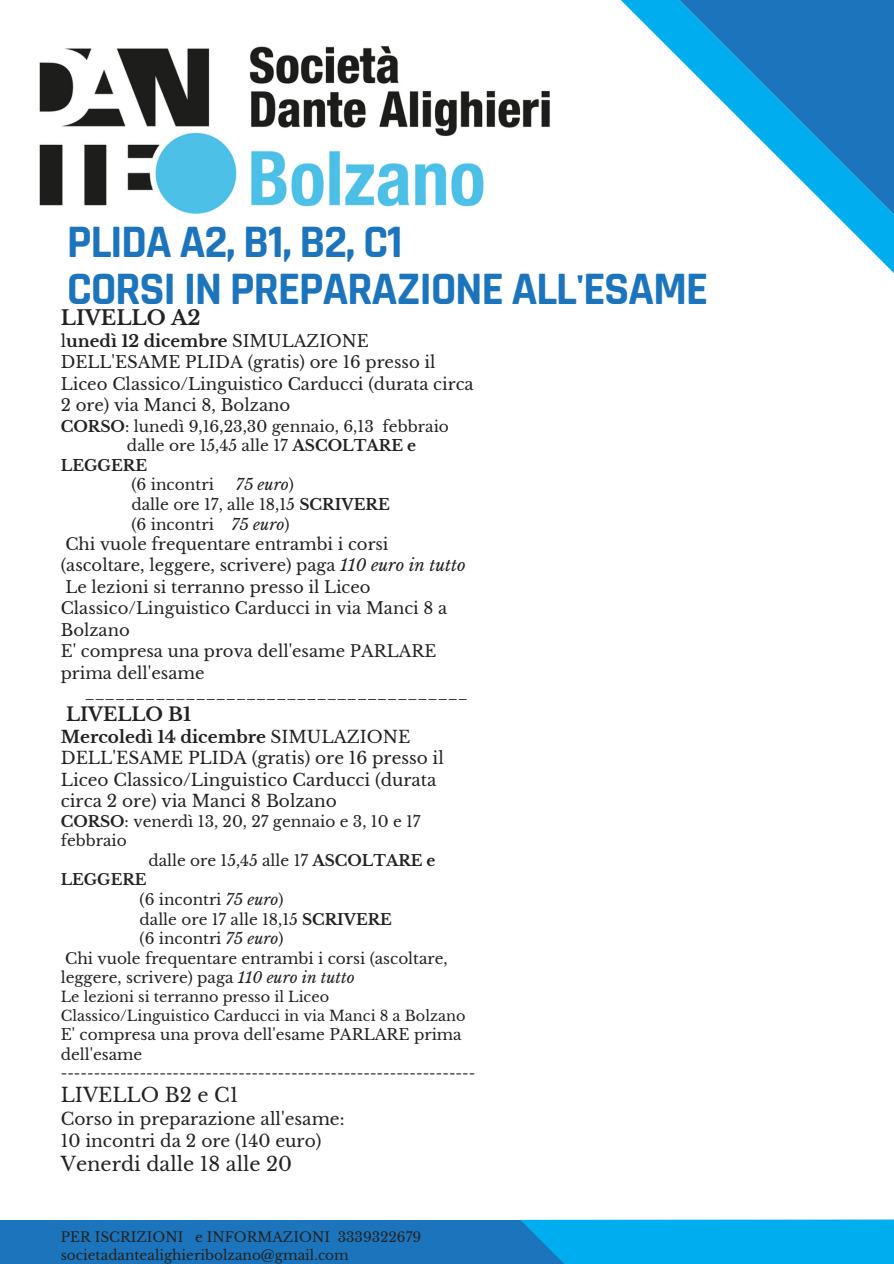
<style>
.page{position:relative;width:894px;height:1264px;background:#fff}
.page>*{position:absolute;margin:0;border:0;box-sizing:border-box;transform-origin:0 0}
.t1{font:700 47.1px/47px "Rajdhani";letter-spacing:-.03em;color:#1c75bc}
.t2{font:700 20.25px "Libre Baskerville";color:#222}
.t3{font:19.5px "Libre Baskerville";color:#222}
.t4{font:700 18.6px "Libre Baskerville";color:#222}
.t5{font:16.95px/21.5px "Libre Baskerville";color:#222}
.t6{font:16.5px/21.5px "Libre Baskerville";color:#222}
.t7{font:16.35px/21.5px "Libre Baskerville";color:#222}
.t8{font:15.3px/19.5px "Libre Baskerville";color:#222}
.t9{font:700 15.3px "Libre Baskerville";color:#222}
.t10{font:14.4px/18.6px "Libre Baskerville";color:#222}
.t11{font:14.25px "Libre Baskerville";color:#222}
.t12{font:13.95px "Libre Baskerville";color:#222}
.t13{font:13.65px/17.7px "Libre Baskerville";color:#222}
.s1{font-weight:700}
.s2{font-style:italic}
</style>
<div class="page">
<div style="left:0;top:1219px;width:758px;height:44px;background:#1c75bc"></div>
<svg style="left:520px;top:1219px;width:373px;height:44px;background:#05acec"></svg>
<svg style="left:621px;top:0;width:272px;height:272px"></svg>
<svg style="left:679px;top:0;width:214px;height:215px"></svg>
<img style="left:39px;top:46px;width:511px;height:168px">
<h1 class="t1" style="left:67px;top:220px;width:642px">PLIDA A2, B1, B2, C1<br>CORSI IN PREPARAZIONE ALL'ESAME</h1>
<h2 class="t2" style="left:61px;top:305px;width:141px">LIVELLO A2</h2>
<p class="t6" style="left:61px;top:330px;width:414px">l<span class="s1">unedì 12 dicembre</span> SIMULAZIONE DELL'ESAME PLIDA (gratis) ore 16 presso il Liceo Classico/Linguistico Carducci (durata circa 2 ore) via Manci 8, Bolzano</p>
<p class="t8" style="left:61px;top:416px;width:389px"><span class="s1">CORSO</span>: lunedì 9,16,23,30 gennaio, 6,13 febbraio</p>
<p class="t8" style="left:127px;top:436px;width:291px">dalle ore 15,45 alle 17 <span class="s1">ASCOLTARE e</span></p>
<p class="t9" style="left:61px;top:456px;width:88px">LEGGERE</p>
<p class="t8" style="left:131px;top:475px;width:84px">(6 incontri</p>
<p class="t8" style="left:131px;top:475px;width:260px;text-indent:105px"><span class="s2">75 euro</span>)<br>dalle ore 17, alle 18,15 <span class="s1">SCRIVERE </span>(6 incontri <span class="s2">75 euro</span>)</p>
<p class="t7" style="left:61px;top:533px;width:406px">Chi vuole frequentare entrambi i corsi (ascoltare, leggere, scrivere) paga <span class="s2">110 euro in tutto </span>Le lezioni si terranno presso il Liceo Classico/Linguistico Carducci in via Manci 8 a Bolzano<br>E' compresa una prova dell'esame PARLARE prima dell'esame</p>
<p class="t12" style="left:85px;top:684px;width:384px">______________________________________</p>
<p class="t4" style="left:66px;top:702px;width:126px">LIVELLO B1</p>
<p class="t5" style="left:61px;top:726px;width:384px"><span class="s1">Mercoledì 14 dicembre</span> SIMULAZIONE DELL'ESAME PLIDA (gratis) ore 16 presso il Liceo Classico/Linguistico Carducci (durata circa 2 ore) via Manci 8 Bolzano</p>
<p class="t8" style="left:61px;top:811px;width:361px"><span class="s1">CORSO</span>: venerdì 13, 20, 27 gennaio e 3, 10 e 17</p>
<p class="t8" style="left:61px;top:831px;width:67px">febbraio</p>
<p class="t8" style="left:148px;top:850px;width:288px">dalle ore 15,45 alle 17 <span class="s1">ASCOLTARE e</span></p>
<p class="t9" style="left:61px;top:870px;width:87px">LEGGERE</p>
<p class="t8" style="left:139px;top:889px;width:145px">(6 incontri <span class="s2">75 euro</span>)</p>
<p class="t8" style="left:139px;top:909px;width:254px">dalle ore 17 alle 18,15 <span class="s1">SCRIVERE</span></p>
<p class="t8" style="left:139px;top:929px;width:145px">(6 incontri <span class="s2">75 euro</span>)</p>
<p class="t8" style="left:65px;top:948px;width:384px">Chi vuole frequentare entrambi i corsi (ascoltare,</p>
<p class="t8" style="left:61px;top:968px;width:295px">leggere, scrivere) paga <span class="s2">110 euro in tutto</span></p>
<p class="t10" style="left:61px;top:987px;width:406px">Le lezioni si terranno presso il Liceo<br>Classico/Linguistico Carducci in via Manci 8 a Bolzano</p>
<p class="t8" style="left:61px;top:1024px;width:402px">E' compresa una prova dell'esame PARLARE prima dell'esame</p>
<p class="t11" style="left:61px;top:1064px;width:416px">---------------------------------------------------------------</p>
<p class="t3" style="left:61px;top:1082px;width:179px">LIVELLO B2 e C1</p>
<p class="t5" style="left:61px;top:1107px;width:285px;line-height:22.4px">Corso in preparazione all'esame:<br>10 incontri da 2 ore (140 euro)</p>
<p class="t3" style="left:61px;top:1152px;width:233px">Venerdi dalle 18 alle 20</p>
<p class="t13" style="left:61px;top:1228px;width:362px">PER ISCRIZIONI e INFORMAZIONI 3339322679 societadantealighieribolzano@gmail.com</p>
</div>
